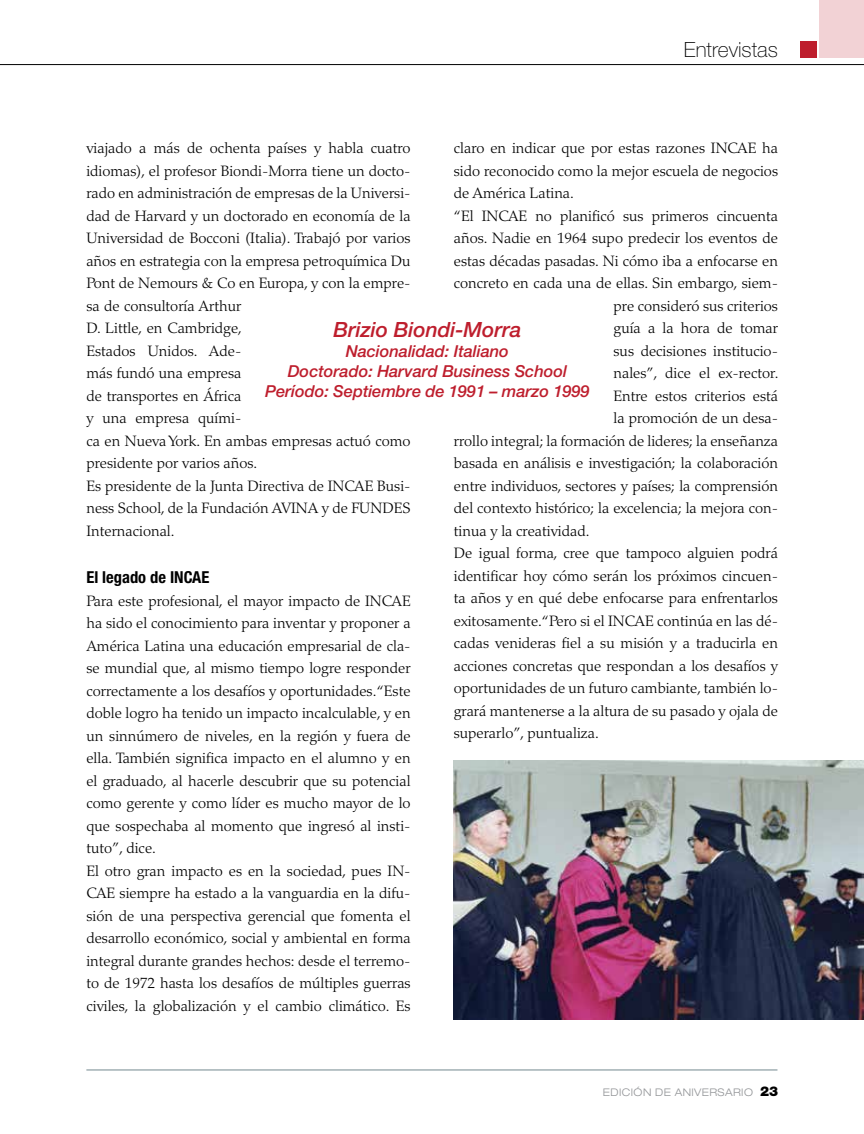
<style>
.page{position:relative;width:864px;height:1134px;background:#fff}
.page>*{position:absolute;margin:0;border:0;box-sizing:border-box;transform-origin:0 0}
.t1{font:italic 500 21px "Helvetica Neue";letter-spacing:-.005em;color:#be1e2d}
.t2{font:100 21px "Helvetica Neue";color:#000}
.t3{font:italic 500 16.5px/19.8px "Helvetica Neue";letter-spacing:-.005em;color:#be1e2d;text-align:center}
.t4{font:700 condensed 16.5px "Helvetica Neue";color:#000}
.t5{font:300 15px/22.5px "Palatino";color:#000}
.t6{font:900 13.5px "Helvetica Neue";color:#000}
.t7{font:300 expanded 10.5px "Helvetica Neue";letter-spacing:.04em;color:#939598}
.s1{font-weight:300;font-stretch:expanded;font-size:10.5px;color:#939598}
</style>
<div class="page">
<hr style="left:0;top:64px;width:864px;height:1px;background:#000">
<div style="left:800px;top:41px;width:17px;height:17px;background:#be1e2d"></div>
<div style="left:820px;top:0;width:44px;height:57px;background:#f2d2d5"></div>
<hr style="left:86px;top:1069px;width:691px;height:2px;background:#a1b0b4">
<img style="left:454px;top:761px;width:410px;height:258px">
<h1 class="t2" style="left:684px;top:38px;width:95px">Entrevistas</h1>
<p class="t5" style="left:86px;top:137px;width:326px">viajado a más de ochenta países y habla cuatro idiomas), el profesor Biondi-Morra tiene un docto&shy;rado en administración de empresas de la Universi&shy;dad de Harvard y un doctorado en economía de la Universidad de Bocconi (Italia). Trabajó por varios años en estrategia con la empresa petroquímica Du Pont de Nemours &amp; Co en Europa, y con la empre&shy;sa de consultoría Arthur<br>D. Little, en Cambridge,<br>Estados Unidos. Ade-<br>más fundó una empresa<br>de transportes en África<br>y una empresa quími-<br>ca en Nueva York. En ambas empresas actuó como presidente por varios años.<br>Es presidente de la Junta Directiva de INCAE Busi&shy;ness School, de la Fundación AVINA y de FUNDES Internacional.</p>
<p class="t4" style="left:86px;top:567px;width:125px">El legado de INCAE</p>
<p class="t5" style="left:86px;top:590px;width:326px">Para este profesional, el mayor impacto de INCAE ha sido el conocimiento para inventar y proponer a América Latina una educación empresarial de cla&shy;se mundial que, al mismo tiempo logre responder correctamente a los desafíos y oportunidades. “Este doble logro ha tenido un impacto incalculable, y en un sinnúmero de niveles, en la región y fuera de ella. También significa impacto en el alumno y en el graduado, al hacerle descubrir que su potencial como gerente y como líder es mucho mayor de lo que sospechaba al momento que ingresó al insti&shy;tuto”, dice.<br>El otro gran impacto es en la sociedad, pues IN-CAE siempre ha estado a la vanguardia en la difu&shy;sión de una perspectiva gerencial que fomenta el desarrollo económico, social y ambiental en forma integral durante grandes hechos: desde el terremo&shy;to de 1972 hasta los desafíos de múltiples guerras civiles, la globalización y el cambio climático. Es</p>
<p class="t5" style="left:454px;top:137px;width:326px">claro en indicar que por estas razones INCAE ha</p>
<p class="t5" style="left:454px;top:160px;width:326px">sido reconocido como la mejor escuela de negocios</p>
<p class="t5" style="left:454px;top:182px;width:122px">de América Latina.</p>
<p class="t5" style="left:454px;top:205px;width:326px">“El INCAE no planificó sus primeros cincuenta</p>
<p class="t5" style="left:454px;top:227px;width:326px">años. Nadie en 1964 supo predecir los eventos de</p>
<p class="t5" style="left:454px;top:250px;width:326px">estas décadas pasadas. Ni cómo iba a enfocarse en</p>
<p class="t5" style="left:454px;top:272px;width:326px">concreto en cada una de ellas. Sin embargo, siem-</p>
<p class="t5" style="left:614px;top:295px;width:166px">pre consideró sus criterios</p>
<p class="t5" style="left:614px;top:317px;width:166px">guía a la hora de tomar</p>
<p class="t5" style="left:614px;top:340px;width:166px">sus decisiones institucio-</p>
<p class="t5" style="left:614px;top:362px;width:167px">nales”, dice el ex-rector.</p>
<p class="t5" style="left:614px;top:385px;width:166px">Entre estos criterios está</p>
<p class="t5" style="left:614px;top:407px;width:166px">la promoción de un desa-</p>
<p class="t5" style="left:454px;top:430px;width:326px">rrollo integral; la formación de lideres; la enseñanza</p>
<p class="t5" style="left:454px;top:452px;width:326px">basada en análisis e investigación; la colaboración</p>
<p class="t5" style="left:454px;top:475px;width:326px">entre individuos, sectores y países; la comprensión</p>
<p class="t5" style="left:454px;top:497px;width:326px">del contexto histórico; la excelencia; la mejora con-</p>
<p class="t5" style="left:454px;top:520px;width:137px">tinua y la creatividad.</p>
<p class="t5" style="left:454px;top:542px;width:326px">De igual forma, cree que tampoco alguien podrá</p>
<p class="t5" style="left:454px;top:565px;width:326px">identificar hoy cómo serán los próximos cincuen-</p>
<p class="t5" style="left:454px;top:587px;width:326px">ta años y en qué debe enfocarse para enfrentarlos</p>
<p class="t5" style="left:454px;top:610px;width:326px">exitosamente. “Pero si el INCAE continúa en las dé-</p>
<p class="t5" style="left:454px;top:632px;width:326px">cadas venideras fiel a su misión y a traducirla en</p>
<p class="t5" style="left:454px;top:655px;width:326px">acciones concretas que respondan a los desafíos y</p>
<p class="t5" style="left:454px;top:677px;width:326px">oportunidades de un futuro cambiante, también lo-</p>
<p class="t5" style="left:454px;top:700px;width:326px">grará mantenerse a la altura de su pasado y ojala de</p>
<p class="t5" style="left:454px;top:722px;width:146px">superarlo”, puntualiza.</p>
<h1 class="t1" style="left:334px;top:317px;width:189px">Brizio Biondi-Morra</h1>
<p class="t3" style="left:265px;top:341px;width:326px">Nacionalidad: Italiano<br>Doctorado: Harvard Business School<br>Período: Septiembre de 1991 – marzo 1999</p>
<p class="t7" style="left:603px;top:1086px;width:80px">EDICIÓN DE ANIVERSARI</p>
<p class="t6" style="left:744px;top:1084px;width:36px"><span class="s1">O</span> 23</p>
</div>
